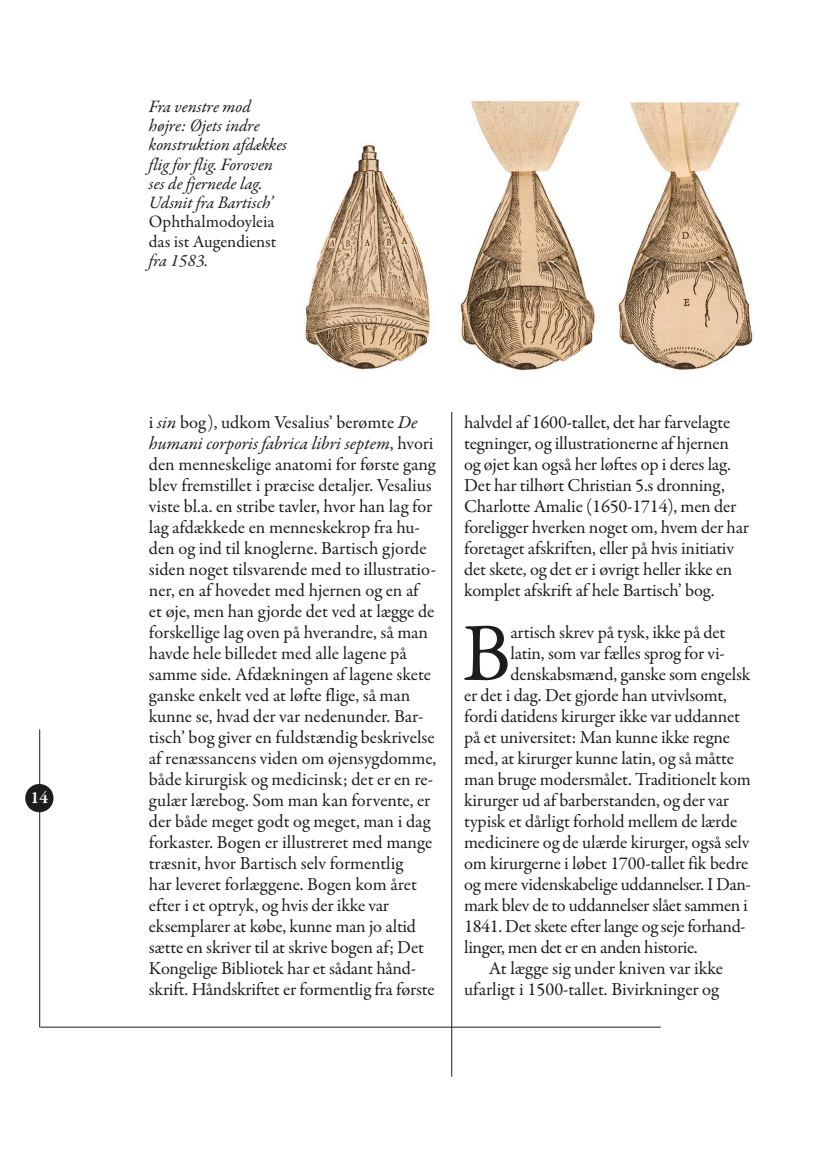
<style>
.page{position:relative;width:834px;height:1176px;background:#fff}
.page>*{position:absolute;margin:0;border:0;box-sizing:border-box;transform-origin:0 0}
.t1{font:83.12px "Garamond Premr Pro";color:#1d1d1b}
.t2{font:18.38px/21px "Garamond Premr Pro";letter-spacing:-.01em;color:#1d1d1b}
.t3{font:italic 17.5px/19.2px "Garamond Premr Pro";color:#1d1d1b}
.t4{font:17.5px/19.2px "Garamond Premr Pro";color:#1d1d1b}
.t5{font:600 17.5px "Garamond Premr Pro";color:#fff}
.s1{font-style:italic}
</style>
<div class="page">
<hr style="left:40px;top:1027px;width:620px;height:1px;background:#1d1d1b">
<hr style="left:39px;top:729px;width:1px;height:298px;background:#1d1d1b">
<hr style="left:451px;top:313px;width:1px;height:763px;background:#1d1d1b">
<div style="left:25px;top:784px;width:28px;height:28px;background:#1d1d1b;border-radius:50%"></div>
<div style="left:439px;top:99px;width:25px;height:313px;background:#fff"></div>
<img style="left:304px;top:144px;width:128px;height:226px">
<img style="left:458px;top:99px;width:138px;height:272px">
<img style="left:616px;top:102px;width:137px;height:268px">
<p class="t5" style="left:31px;top:787px;width:19px">14</p>
<p class="t3" style="left:149px;top:98px;width:140px">Fra venstre mod højre: Øjets indre konstruktion afdækkes flig for flig. Foroven ses de fjernede lag.<br>Udsnit fra Bartisch’</p>
<p class="t4" style="left:149px;top:213px;width:129px">Ophthalmodoyleia das ist Augendienst</p>
<p class="t3" style="left:149px;top:252px;width:61px">fra 1583.</p>
<p class="t2" style="left:149px;top:412px;width:289px">i <span class="s1">sin</span> bog), udkom Vesalius’ berømte <span class="s1">De humani corporis fabrica libri septem</span>, hvori den menneskelige anatomi for første gang blev fremstillet i præcise detaljer. Vesalius viste bl.a. en stribe tavler, hvor han lag for lag afdækkede en menneskekrop fra hu&shy;den og ind til knoglerne. Bartisch gjorde siden noget tilsvarende med to illustratio&shy;ner, en af hovedet med hjernen og en af et øje, men han gjorde det ved at lægge de forskellige lag oven på hverandre, så man havde hele billedet med alle lagene på samme side. Afdækningen af lagene skete ganske enkelt ved at løfte flige, så man kunne se, hvad der var nedenunder. Bar&shy;tisch’ bog giver en fuldstændig beskrivelse af renæssancens viden om øjensygdomme, både kirurgisk og medicinsk; det er en re&shy;gulær lærebog. Som man kan forvente, er der både meget godt og meget, man i dag forkaster. Bogen er illustreret med mange træsnit, hvor Bartisch selv formentlig<br>har leveret forlæggene. Bogen kom året efter i et optryk, og hvis der ikke var eksemplarer at købe, kunne man jo altid sætte en skriver til at skrive bogen af; Det Kongelige Bibliotek har et sådant hånd&shy;skrift. Håndskriftet er formentlig fra første</p>
<p class="t2" style="left:464px;top:412px;width:286px">halvdel af 1600-tallet, det har farvelagte tegninger, og illustrationerne af hjernen og øjet kan også her løftes op i deres lag.<br>Det har tilhørt Christian 5.s dronning, Charlotte Amalie (1650-1714), men der foreligger hverken noget om, hvem der har foretaget afskriften, eller på hvis initiativ det skete, og det er i øvrigt heller ikke en komplet afskrift af hele Bartisch’ bog.</p>
<h1 class="t1" style="left:462px;top:603px;width:50px">B</h1>
<p class="t2" style="left:510px;top:622px;width:216px">artisch skrev på tysk, ikke på det</p>
<p class="t2" style="left:510px;top:643px;width:216px">latin, som var fælles sprog for vi-</p>
<p class="t2" style="left:510px;top:664px;width:241px">denskabsmænd, ganske som engelsk</p>
<p class="t2" style="left:464px;top:685px;width:264px">er det i dag. Det gjorde han utvivlsomt,</p>
<p class="t2" style="left:464px;top:706px;width:277px">fordi datidens kirurger ikke var uddannet</p>
<p class="t2" style="left:464px;top:727px;width:267px">på et universitet: Man kunne ikke regne</p>
<p class="t2" style="left:464px;top:748px;width:271px">med, at kirurger kunne latin, og så måtte</p>
<p class="t2" style="left:464px;top:769px;width:288px">man bruge modersmålet. Traditionelt kom</p>
<p class="t2" style="left:464px;top:790px;width:266px">kirurger ud af barberstanden, og der var</p>
<p class="t2" style="left:464px;top:811px;width:274px">typisk et dårligt forhold mellem de lærde</p>
<p class="t2" style="left:464px;top:832px;width:287px">medicinere og de ulærde kirurger, også selv</p>
<p class="t2" style="left:464px;top:853px;width:285px">om kirurgerne i løbet 1700-tallet fik bedre</p>
<p class="t2" style="left:464px;top:874px;width:288px">og mere videnskabelige uddannelser. I Dan-</p>
<p class="t2" style="left:464px;top:895px;width:285px">mark blev de to uddannelser slået sammen i</p>
<p class="t2" style="left:464px;top:916px;width:283px">1841. Det skete efter lange og seje forhand-</p>
<p class="t2" style="left:464px;top:937px;width:235px">linger, men det er en anden historie.</p>
<p class="t2" style="left:489px;top:958px;width:235px">At lægge sig under kniven var ikke</p>
<p class="t2" style="left:464px;top:979px;width:256px">ufarligt i 1500-tallet. Bivirkninger og</p>
</div>
